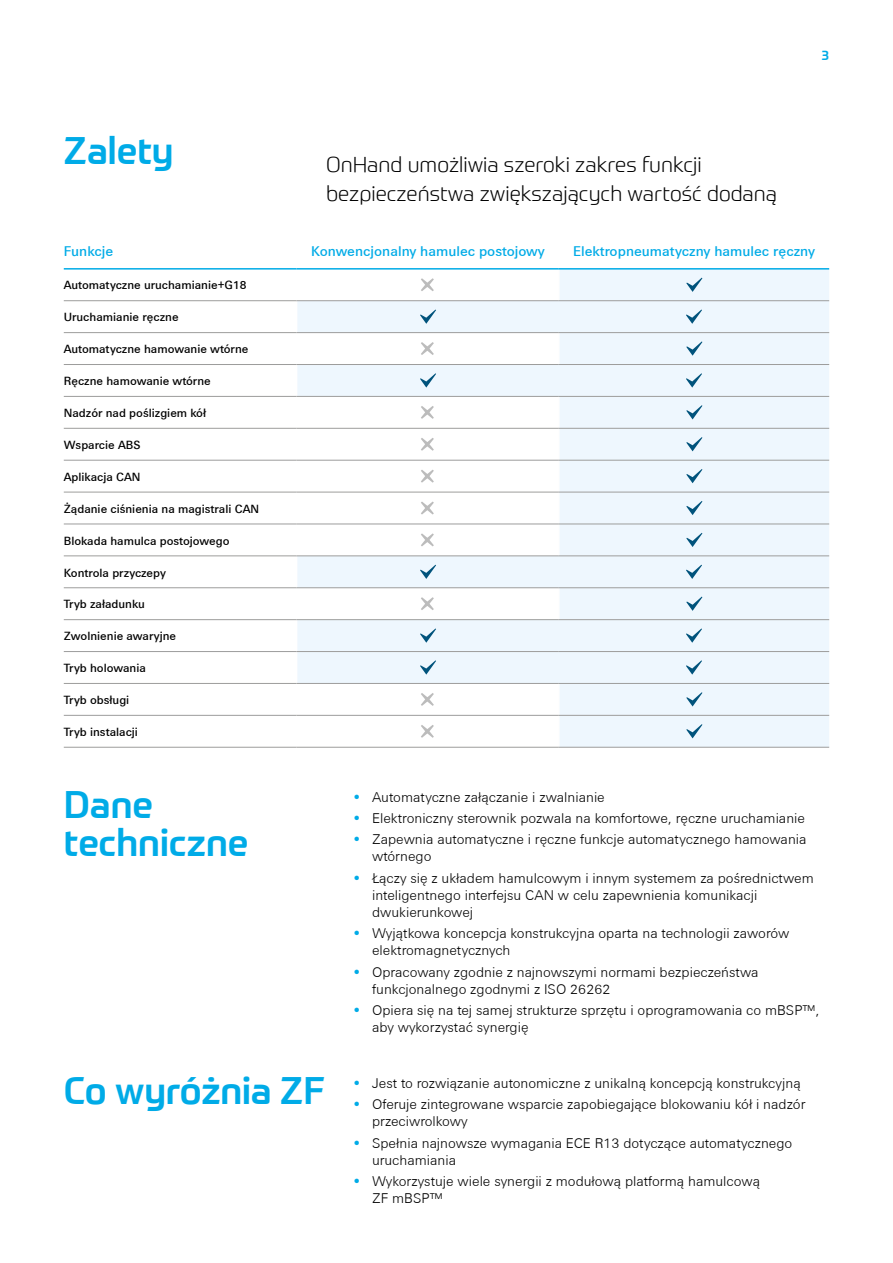
<style>
.page{position:relative;width:893px;height:1263px;background:#fff}
.page>*{position:absolute;margin:0;border:0;box-sizing:border-box;transform-origin:0 0}
.t1{font:500 37.5px/37.5px "ZF Prometo";color:#00abe7}
.t2{font:300 21px/29.2px "ZF Prometo";color:#000}
.t3{font:300 14.25px/17.1px "ZF Sans";color:#000}
.t4{font:500 14.25px "ZF Sans";color:#00abe7}
.t5{font:500 13.5px "ZF Prometo";color:#00abe7}
.t6{font:500 12px "ZF Sans";color:#000}
.s1{font-weight:500;color:#00abe7}
</style>
<div class="page">
<svg style="left:297px;top:270px;width:532px;height:477px;fill:#eef7fe"></svg>
<hr style="left:558px;top:270px;width:2px;height:30px;background:#fff">
<hr style="left:558px;top:333px;width:2px;height:31px;background:#fff">
<hr style="left:558px;top:397px;width:2px;height:31px;background:#fff">
<hr style="left:558px;top:429px;width:2px;height:31px;background:#fff">
<hr style="left:558px;top:460px;width:2px;height:32px;background:#fff">
<hr style="left:558px;top:492px;width:2px;height:32px;background:#fff">
<hr style="left:558px;top:524px;width:2px;height:32px;background:#fff">
<hr style="left:558px;top:588px;width:2px;height:31px;background:#fff">
<hr style="left:558px;top:684px;width:2px;height:31px;background:#fff">
<hr style="left:558px;top:716px;width:2px;height:31px;background:#fff">
<hr style="left:297px;top:268px;width:262px;height:2px;background:#00abe7">
<hr style="left:559px;top:268px;width:270px;height:2px;background:#00abe7">
<hr style="left:64px;top:300px;width:233px;height:1px;background:#9d9d9c">
<hr style="left:297px;top:300px;width:262px;height:1px;background:#9d9d9c">
<hr style="left:559px;top:300px;width:270px;height:1px;background:#9d9d9c">
<hr style="left:64px;top:332px;width:233px;height:1px;background:#9d9d9c">
<hr style="left:297px;top:332px;width:262px;height:1px;background:#9d9d9c">
<hr style="left:559px;top:332px;width:270px;height:1px;background:#9d9d9c">
<hr style="left:64px;top:364px;width:233px;height:1px;background:#9d9d9c">
<hr style="left:297px;top:364px;width:262px;height:1px;background:#9d9d9c">
<hr style="left:559px;top:364px;width:270px;height:1px;background:#9d9d9c">
<hr style="left:64px;top:396px;width:233px;height:1px;background:#9d9d9c">
<hr style="left:297px;top:396px;width:262px;height:1px;background:#9d9d9c">
<hr style="left:559px;top:396px;width:270px;height:1px;background:#9d9d9c">
<hr style="left:64px;top:428px;width:233px;height:1px;background:#9d9d9c">
<hr style="left:297px;top:428px;width:262px;height:1px;background:#9d9d9c">
<hr style="left:559px;top:428px;width:270px;height:1px;background:#9d9d9c">
<hr style="left:64px;top:460px;width:233px;height:1px;background:#9d9d9c">
<hr style="left:297px;top:460px;width:262px;height:1px;background:#9d9d9c">
<hr style="left:559px;top:460px;width:270px;height:1px;background:#9d9d9c">
<hr style="left:64px;top:492px;width:233px;height:1px;background:#9d9d9c">
<hr style="left:297px;top:492px;width:262px;height:1px;background:#9d9d9c">
<hr style="left:559px;top:492px;width:270px;height:1px;background:#9d9d9c">
<hr style="left:64px;top:524px;width:233px;height:1px;background:#9d9d9c">
<hr style="left:297px;top:524px;width:262px;height:1px;background:#9d9d9c">
<hr style="left:559px;top:524px;width:270px;height:1px;background:#9d9d9c">
<hr style="left:64px;top:556px;width:233px;height:1px;background:#9d9d9c">
<hr style="left:297px;top:556px;width:262px;height:1px;background:#9d9d9c">
<hr style="left:559px;top:556px;width:270px;height:1px;background:#9d9d9c">
<hr style="left:64px;top:587px;width:233px;height:1px;background:#9d9d9c">
<hr style="left:297px;top:587px;width:262px;height:1px;background:#9d9d9c">
<hr style="left:559px;top:587px;width:270px;height:1px;background:#9d9d9c">
<hr style="left:64px;top:619px;width:233px;height:1px;background:#9d9d9c">
<hr style="left:297px;top:619px;width:262px;height:1px;background:#9d9d9c">
<hr style="left:559px;top:619px;width:270px;height:1px;background:#9d9d9c">
<hr style="left:64px;top:651px;width:233px;height:1px;background:#9d9d9c">
<hr style="left:297px;top:651px;width:262px;height:1px;background:#9d9d9c">
<hr style="left:559px;top:651px;width:270px;height:1px;background:#9d9d9c">
<hr style="left:64px;top:683px;width:233px;height:1px;background:#9d9d9c">
<hr style="left:297px;top:683px;width:262px;height:1px;background:#9d9d9c">
<hr style="left:559px;top:683px;width:270px;height:1px;background:#9d9d9c">
<hr style="left:64px;top:715px;width:233px;height:1px;background:#9d9d9c">
<hr style="left:297px;top:715px;width:262px;height:1px;background:#9d9d9c">
<hr style="left:559px;top:715px;width:270px;height:1px;background:#9d9d9c">
<hr style="left:64px;top:747px;width:233px;height:1px;background:#9d9d9c">
<hr style="left:297px;top:747px;width:262px;height:1px;background:#9d9d9c">
<hr style="left:559px;top:747px;width:270px;height:1px;background:#9d9d9c">
<hr style="left:64px;top:268px;width:233px;height:2px;background:#00abe7">
<svg style="left:421px;top:278px;width:13px;height:13px"></svg>
<svg style="left:686px;top:278px;width:16px;height:14px"></svg>
<svg style="left:420px;top:310px;width:16px;height:14px"></svg>
<svg style="left:686px;top:310px;width:16px;height:14px"></svg>
<svg style="left:421px;top:342px;width:13px;height:13px"></svg>
<svg style="left:686px;top:341px;width:16px;height:15px"></svg>
<svg style="left:420px;top:373px;width:16px;height:15px"></svg>
<svg style="left:686px;top:373px;width:16px;height:15px"></svg>
<svg style="left:421px;top:406px;width:13px;height:13px"></svg>
<svg style="left:686px;top:405px;width:16px;height:14px"></svg>
<svg style="left:421px;top:438px;width:13px;height:13px"></svg>
<svg style="left:686px;top:437px;width:16px;height:14px"></svg>
<svg style="left:421px;top:470px;width:13px;height:13px"></svg>
<svg style="left:686px;top:469px;width:16px;height:14px"></svg>
<svg style="left:421px;top:501px;width:13px;height:13px"></svg>
<svg style="left:686px;top:501px;width:16px;height:14px"></svg>
<svg style="left:421px;top:533px;width:13px;height:13px"></svg>
<svg style="left:686px;top:533px;width:16px;height:14px"></svg>
<svg style="left:420px;top:565px;width:16px;height:14px"></svg>
<svg style="left:686px;top:565px;width:16px;height:14px"></svg>
<svg style="left:421px;top:597px;width:13px;height:13px"></svg>
<svg style="left:686px;top:597px;width:16px;height:14px"></svg>
<svg style="left:420px;top:628px;width:16px;height:15px"></svg>
<svg style="left:686px;top:628px;width:16px;height:15px"></svg>
<svg style="left:420px;top:660px;width:16px;height:15px"></svg>
<svg style="left:686px;top:660px;width:16px;height:15px"></svg>
<svg style="left:421px;top:693px;width:13px;height:13px"></svg>
<svg style="left:686px;top:692px;width:16px;height:14px"></svg>
<svg style="left:421px;top:725px;width:13px;height:13px"></svg>
<svg style="left:686px;top:724px;width:16px;height:14px"></svg>
<h1 class="t1" style="left:64px;top:132px;width:111px">Zalety</h1>
<h2 class="t2" style="left:326px;top:150px;width:453px">OnHand umożliwia szeroki zakres funkcji bezpieczeństwa zwiększających wartość dodaną</h2>
<p class="t5" style="left:822px;top:47px;width:9px">3</p>
<p class="t4" style="left:64px;top:243px;width:51px">Funkcje</p>
<p class="t4" style="left:311px;top:243px;width:235px">Konwencjonalny hamulec postojowy</p>
<p class="t4" style="left:573px;top:243px;width:243px">Elektropneumatyczny hamulec ręczny</p>
<p class="t6" style="left:64px;top:278px;width:184px">Automatyczne uruchamianie+G18</p>
<p class="t6" style="left:64px;top:310px;width:116px">Uruchamianie ręczne</p>
<p class="t6" style="left:64px;top:342px;width:186px">Automatyczne hamowanie wtórne</p>
<p class="t6" style="left:64px;top:374px;width:149px">Ręczne hamowanie wtórne</p>
<p class="t6" style="left:64px;top:406px;width:144px">Nadzór nad poślizgiem kół</p>
<p class="t6" style="left:64px;top:438px;width:78px">Wsparcie ABS</p>
<p class="t6" style="left:64px;top:470px;width:78px">Aplikacja CAN</p>
<p class="t6" style="left:64px;top:501px;width:197px">Żądanie ciśnienia na magistrali CAN</p>
<p class="t6" style="left:64px;top:533px;width:167px">Blokada hamulca postojowego</p>
<p class="t6" style="left:64px;top:565px;width:104px">Kontrola przyczepy</p>
<p class="t6" style="left:64px;top:597px;width:83px">Tryb załadunku</p>
<p class="t6" style="left:64px;top:629px;width:114px">Zwolnienie awaryjne</p>
<p class="t6" style="left:64px;top:661px;width:84px">Tryb holowania</p>
<p class="t6" style="left:64px;top:693px;width:67px">Tryb obsługi</p>
<p class="t6" style="left:64px;top:725px;width:76px">Tryb instalacji</p>
<h1 class="t1" style="left:64px;top:786px;width:186px">Dane techniczne</h1>
<p class="t3" style="left:353px;top:788px;width:253px"><span class="s1">•</span> Automatyczne załączanie i zwalnianie</p>
<p class="t3" style="left:353px;top:810px;width:454px"><span class="s1">•</span> Elektroniczny sterownik pozwala na komfortowe, ręczne uruchamianie</p>
<p class="t3" style="left:372px;top:831px;width:436px;text-indent:-19px"><span class="s1">•</span> Zapewnia automatyczne i ręczne funkcje automatycznego hamowania wtórnego</p>
<p class="t3" style="left:372px;top:869px;width:443px;text-indent:-19px"><span class="s1">•</span> Łączy się z układem hamulcowym i innym systemem za pośrednictwem inteligentnego interfejsu CAN w celu zapewnienia komunikacji dwukierunkowej</p>
<p class="t3" style="left:372px;top:925px;width:419px;text-indent:-19px"><span class="s1">•</span> Wyjątkowa koncepcja konstrukcyjna oparta na technologii zaworów elektromagnetycznych</p>
<p class="t3" style="left:372px;top:963px;width:388px;text-indent:-19px"><span class="s1">•</span> Opracowany zgodnie z najnowszymi normami bezpieczeństwa funkcjonalnego zgodnymi z ISO 26262</p>
<p class="t3" style="left:372px;top:1002px;width:449px;text-indent:-19px"><span class="s1">•</span> Opiera się na tej samej strukturze sprzętu i oprogramowania co mBSP™, aby wykorzystać synergię</p>
<h1 class="t1" style="left:64px;top:1072px;width:263px">Co wyróżnia ZF</h1>
<p class="t3" style="left:353px;top:1075px;width:449px"><span class="s1">•</span> Jest to rozwiązanie autonomiczne z unikalną koncepcją konstrukcyjną</p>
<p class="t3" style="left:372px;top:1096px;width:435px;text-indent:-19px"><span class="s1">•</span> Oferuje zintegrowane wsparcie zapobiegające blokowaniu kół i nadzór przeciwrolkowy</p>
<p class="t3" style="left:372px;top:1135px;width:422px;text-indent:-19px"><span class="s1">•</span> Spełnia najnowsze wymagania ECE R13 dotyczące automatycznego uruchamiania</p>
<p class="t3" style="left:372px;top:1173px;width:389px;text-indent:-19px"><span class="s1">•</span> Wykorzystuje wiele synergii z modułową platformą hamulcową<br>ZF mBSP™</p>
</div>
